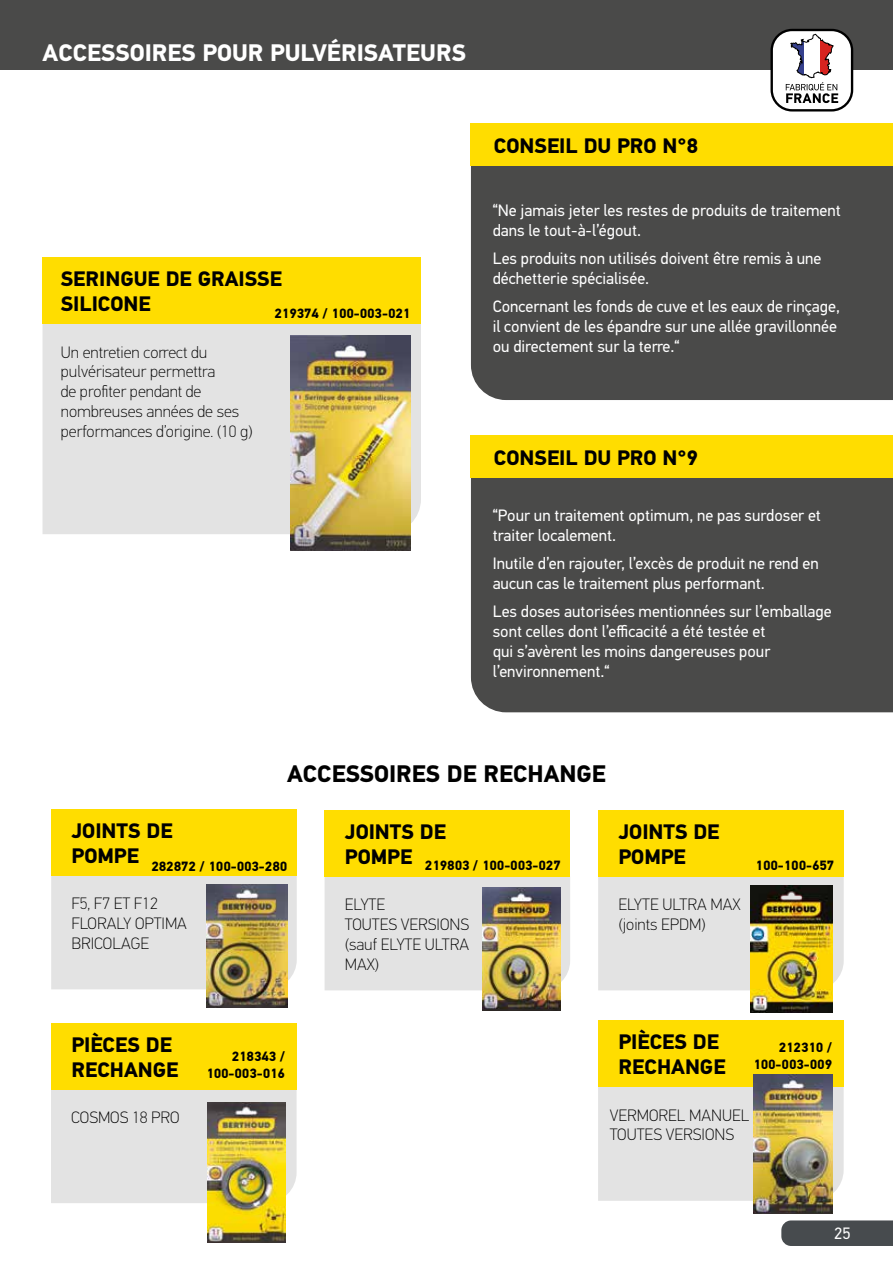
<style>
.page{position:relative;width:893px;height:1263px;background:#fff}
.page>*{position:absolute;margin:0;border:0;box-sizing:border-box;transform-origin:0 0}
.t1{font:700 24px "PF Din Text Pro";color:#fff}
.t2{font:700 24px "PF Din Text Pro";color:#000}
.t3{font:700 21px/25.2px "PF Din Text Pro";color:#000}
.t4{font:16.5px/19.8px "PF Din Text Pro";color:#fff}
.t5{font:100 16.5px/19.8px "PFDIN Text Pro";color:#000}
.t6{font:700 13.5px/16.2px "PF Din Text Pro";color:#000;text-align:right}
</style>
<div class="page">
<div style="left:0;top:0;width:893px;height:70px;background:#4a4a49"></div>
<div style="left:471px;top:166px;width:422px;height:234px;background:#4a4a49"></div>
<div style="left:471px;top:478px;width:422px;height:234px;background:#4a4a49"></div>
<div style="left:471px;top:123px;width:422px;height:43px;background:#fd0"></div>
<div style="left:471px;top:436px;width:422px;height:42px;background:#fd0"></div>
<div style="left:43px;top:324px;width:378px;height:210px;background:#e3e3e3"></div>
<svg style="left:51px;top:809px;width:246px;height:180px;background:#efe079"></svg>
<svg style="left:325px;top:810px;width:245px;height:180px;background:#efdf7b"></svg>
<svg style="left:598px;top:810px;width:246px;height:180px;background:#eede77"></svg>
<svg style="left:51px;top:1023px;width:246px;height:180px;background:#efdf7a"></svg>
<svg style="left:598px;top:1020px;width:246px;height:181px;background:#efe07d"></svg>
<div style="left:43px;top:257px;width:378px;height:67px;background:#fd0"></div>
<img style="left:290px;top:336px;width:120px;height:215px">
<img style="left:483px;top:888px;width:78px;height:122px">
<img style="left:751px;top:886px;width:82px;height:126px">
<img style="left:207px;top:1103px;width:78px;height:139px">
<img style="left:753px;top:1074px;width:79px;height:139px">
<img style="left:207px;top:884px;width:80px;height:123px">
<div style="left:772px;top:30px;width:80px;height:80px;background:#fff;border-radius:20px"></div>
<div style="left:770px;top:29px;width:83px;height:83px;border:2px solid #000;border-radius:20px"></div>
<svg style="left:786px;top:34px;width:52px;height:69px"></svg>
<div style="left:781px;top:1220px;width:112px;height:26px;background:#474b4e"></div>
<h1 class="t1" style="left:43px;top:38px;width:425px">ACCESSOIRES POUR PULVÉRISATEURS</h1>
<p class="t3" style="left:61px;top:267px;width:223px">SERINGUE DE GRAISSE<br>SILICONE</p>
<p class="t6" style="left:274px;top:305px;width:137px">219374 / 100-003-021</p>
<p class="t5" style="left:61px;top:342px;width:194px">Un entretien correct du pulvérisateur permettra<br>de profiter pendant de nombreuses années de ses performances d’origine. (10 g)</p>
<p class="t3" style="left:494px;top:133px;width:206px">CONSEIL DU PRO N°8</p>
<p class="t4" style="left:493px;top:201px;width:350px">“Ne jamais jeter les restes de produits de traitement dans le tout-à-l’égout.</p>
<p class="t4" style="left:493px;top:249px;width:330px">Les produits non utilisés doivent être remis à une déchetterie spécialisée.</p>
<p class="t4" style="left:493px;top:297px;width:349px">Concernant les fonds de cuve et les eaux de rinçage, il convient de les épandre sur une allée gravillonnée ou directement sur la terre.“</p>
<p class="t3" style="left:494px;top:445px;width:206px">CONSEIL DU PRO N°9</p>
<p class="t4" style="left:493px;top:505px;width:330px">“Pour un traitement optimum, ne pas surdoser et traiter localement.</p>
<p class="t4" style="left:493px;top:554px;width:328px">Inutile d’en rajouter, l’excès de produit ne rend en aucun cas le traitement plus performant.</p>
<p class="t4" style="left:493px;top:602px;width:340px">Les doses autorisées mentionnées sur l’emballage sont celles dont l’efficacité a été testée et<br>qui s’avèrent les moins dangereuses pour l’environnement.“</p>
<h1 class="t2" style="left:287px;top:759px;width:320px">ACCESSOIRES DE RECHANGE</h1>
<p class="t3" style="left:72px;top:818px;width:103px">JOINTS DE<br>POMPE</p>
<p class="t3" style="left:345px;top:819px;width:103px">JOINTS DE<br>POMPE</p>
<p class="t3" style="left:618px;top:819px;width:103px">JOINTS DE<br>POMPE</p>
<p class="t6" style="left:151px;top:858px;width:137px">282872 / 100-003-280</p>
<p class="t6" style="left:425px;top:858px;width:137px">219803 / 100-003-027</p>
<p class="t6" style="left:756px;top:858px;width:80px">100-100-657</p>
<p class="t5" style="left:71px;top:894px;width:117px">F5, F7 ET F12<br>FLORALY OPTIMA<br>BRICOLAGE</p>
<p class="t5" style="left:345px;top:895px;width:126px">ELYTE<br>TOUTES VERSIONS (sauf ELYTE ULTRA<br>MAX)</p>
<p class="t5" style="left:618px;top:895px;width:124px">ELYTE ULTRA MAX (joints EPDM)</p>
<p class="t3" style="left:71px;top:1032px;width:109px">PIÈCES DE<br>RECHANGE</p>
<p class="t3" style="left:618px;top:1030px;width:109px">PIÈCES DE<br>RECHANGE</p>
<p class="t6" style="left:206px;top:1049px;width:80px">218343 /<br>100-003-016</p>
<p class="t6" style="left:753px;top:1040px;width:80px">212310 /<br>100-003-009</p>
<p class="t5" style="left:71px;top:1108px;width:110px">COSMOS 18 PRO</p>
<p class="t5" style="left:610px;top:1105px;width:141px">VERMOREL MANUEL<br>TOUTES VERSIONS</p>
<p class="t4" style="left:834px;top:1223px;width:18px">25</p>
</div>
